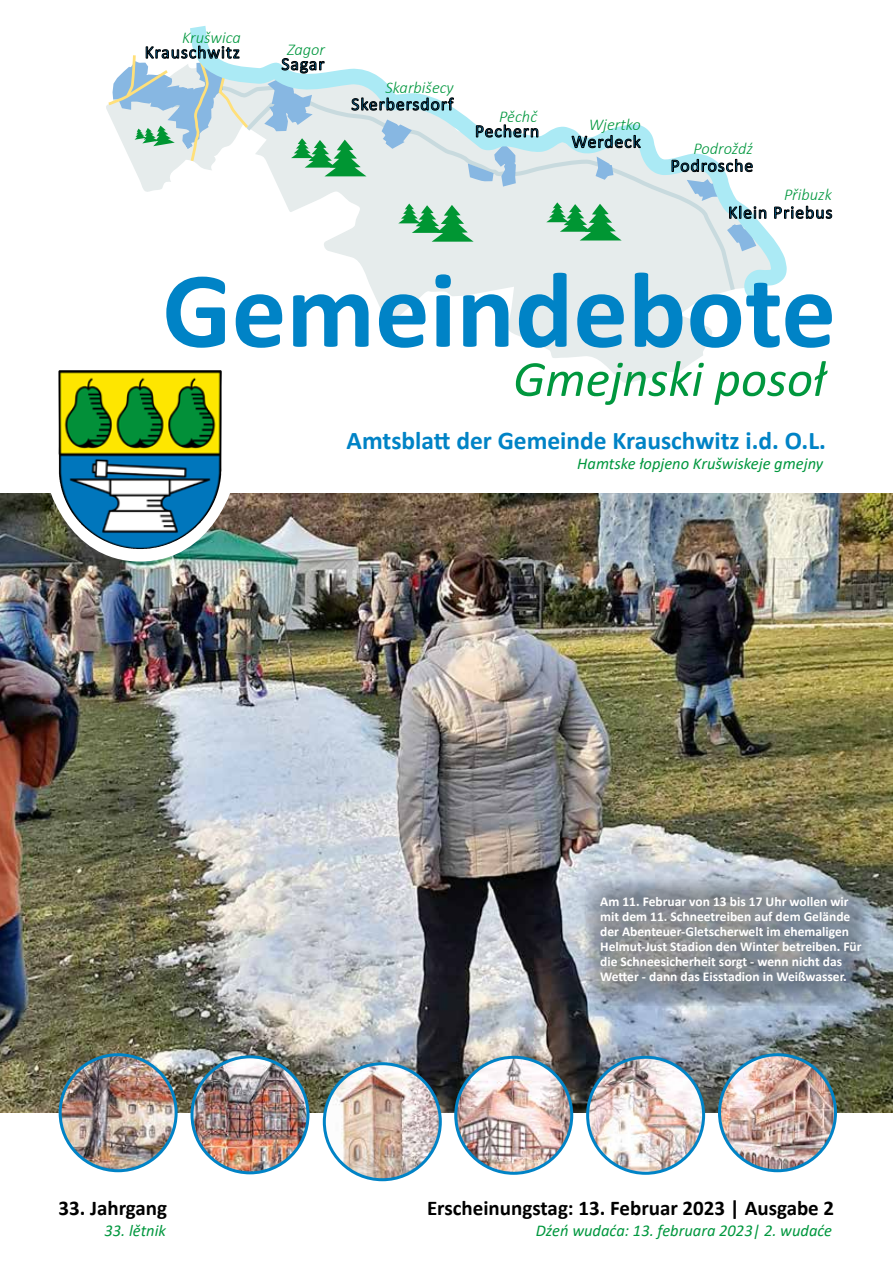
<style>
.page{position:relative;width:893px;height:1263px;background:#fff}
.page>*{position:absolute;margin:0;border:0;box-sizing:border-box;transform-origin:0 0}
.t1{font:700 108.75px "Calibri";color:#0083c6}
.t2{font:italic 51px "Calibri";color:#00973e}
.t3{font:700 25.5px "Calibri";color:#0083c6}
.t4{font:700 21px "Calibri";color:#000}
.t5{font:italic 16.5px "Calibri";color:#00973e}
.t6{font:italic 300 16.5px "Calibri";color:#00973e}
.t7{font:700 13.5px/15px "Calibri";color:#fff}
</style>
<div class="page">
<img style="left:0;top:493px;width:893px;height:620px">
<svg style="left:117px;top:318px;width:595px;height:66px"></svg>
<svg style="left:190px;top:26px;width:597px;height:292px"></svg>
<svg style="left:546px;top:202px;width:76px;height:39px"></svg>
<svg style="left:106px;top:46px;width:432px;height:233px"></svg>
<svg style="left:572px;top:135px;width:69px;height:50px"></svg>
<svg style="left:672px;top:159px;width:160px;height:98px"></svg>
<img style="left:47px;top:481px;width:187px;height:80px">
<img style="left:58px;top:370px;width:59px;height:175px">
<img style="left:324px;top:1064px;width:116px;height:116px;border-radius:58px">
<div style="left:323px;top:1062px;width:119px;height:119px;border:3px solid #0083c6;border-radius:50%"></div>
<img style="left:719px;top:1055px;width:116px;height:116px;border-radius:58px">
<div style="left:718px;top:1053px;width:119px;height:119px;border:3px solid #0083c6;border-radius:50%"></div>
<img style="left:588px;top:1057px;width:116px;height:116px;border-radius:58px">
<div style="left:586px;top:1056px;width:119px;height:119px;border:3px solid #0083c6;border-radius:50%"></div>
<img style="left:456px;top:1057px;width:116px;height:116px;border-radius:58px">
<div style="left:454px;top:1056px;width:119px;height:119px;border:3px solid #0083c6;border-radius:50%"></div>
<img style="left:60px;top:1055px;width:116px;height:116px;border-radius:58px">
<div style="left:59px;top:1053px;width:119px;height:119px;border:3px solid #0083c6;border-radius:50%"></div>
<img style="left:192px;top:1057px;width:116px;height:116px;border-radius:58px">
<div style="left:190px;top:1055px;width:119px;height:119px;border:3px solid #0083c6;border-radius:50%"></div>
<svg style="left:584px;top:879px;width:284px;height:127px"></svg>
<p class="t6" style="left:182px;top:28px;width:60px">Krušwica</p>
<p class="t6" style="left:287px;top:39px;width:40px">Zagor</p>
<p class="t6" style="left:386px;top:78px;width:70px">Skarbišecy</p>
<p class="t6" style="left:499px;top:106px;width:39px">Pěchč</p>
<p class="t6" style="left:589px;top:114px;width:54px">Wjertko</p>
<p class="t6" style="left:693px;top:138px;width:61px">Podroždź</p>
<p class="t6" style="left:784px;top:185px;width:49px">Přibuzk</p>
<h1 class="t1" style="left:162px;top:234px;width:675px">Gemeindebote</h1>
<h2 class="t2" style="left:513px;top:343px;width:314px">Gmejnski posoł</h2>
<h3 class="t3" style="left:347px;top:422px;width:481px">Amtsblatt der Gemeinde Krauschwitz i.d. O.L.</h3>
<p class="t5" style="left:577px;top:452px;width:247px">Hamtske łopjeno Krušwiskeje gmejny</p>
<p class="t7" style="left:600px;top:893px;width:263px">Am 11. Februar von 13 bis 17 Uhr wollen wir mit dem 11. Schneetreiben auf dem Gelände der Abenteuer-Gletscherwelt im ehemaligen Helmut-Just Stadion den Winter betreiben. Für die Schneesicherheit sorgt - wenn nicht das Wetter - dann das Eisstadion in Weißwasser.</p>
<h3 class="t4" style="left:58px;top:1193px;width:110px">33. Jahrgang</h3>
<h3 class="t4" style="left:427px;top:1193px;width:409px">Erscheinungstag: 13. Februar 2023 | Ausgabe 2</h3>
<p class="t5" style="left:105px;top:1219px;width:63px">33. lětnik</p>
<p class="t5" style="left:536px;top:1219px;width:298px">Dźeń wudaća: 13. februara 2023| 2. wudaće</p>
</div>
